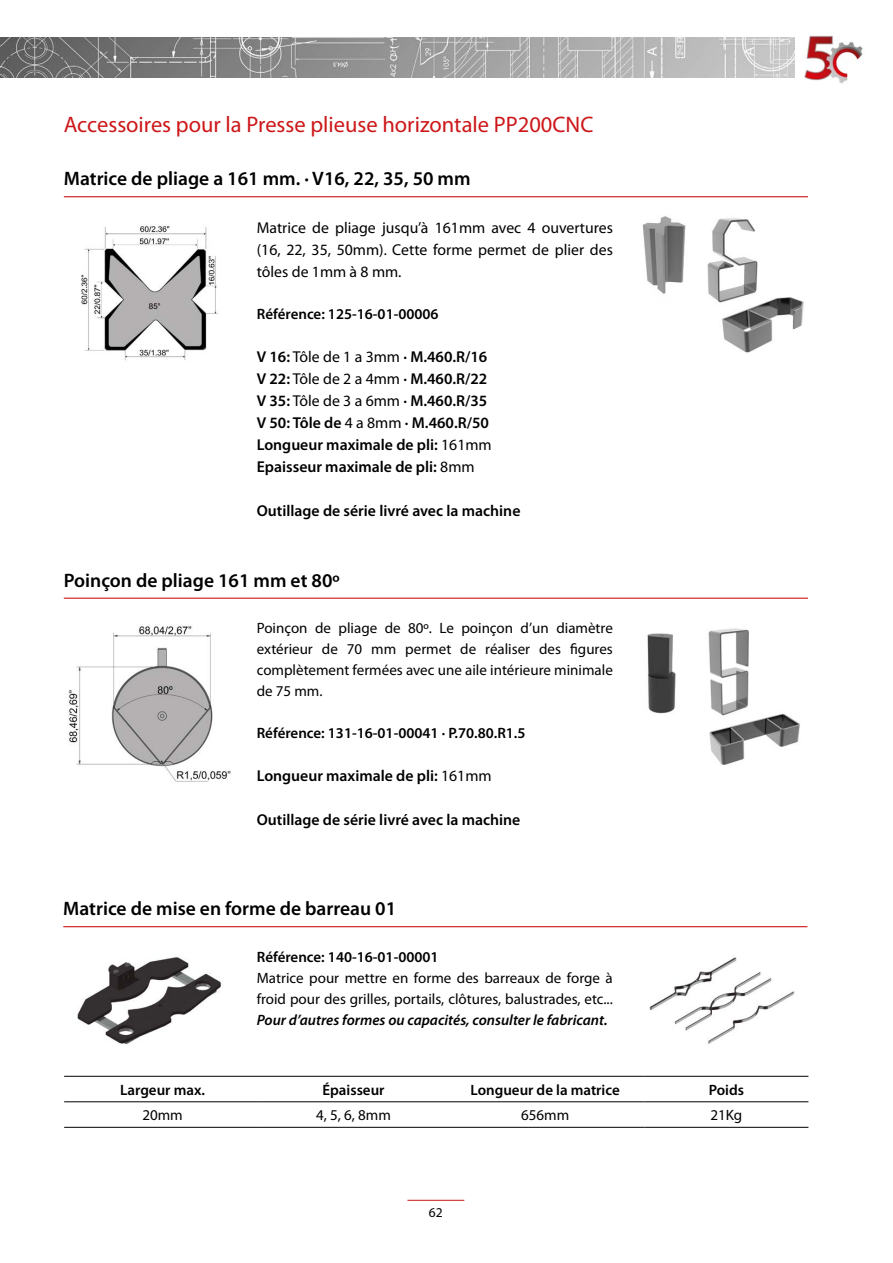
<style>
.page{position:relative;width:893px;height:1263px;background:#fff}
.page>*{position:absolute;margin:0;border:0;box-sizing:border-box;transform-origin:0 0}
.t1{font:22.5px "Myriad Pro";color:#cd1719}
.t2{font:600 19.5px "Myriad Pro";color:#000}
.t3{font:600 15.75px/22px "Myriad Pro";color:#000}
.t4{font:15.75px/22px "Myriad Pro";color:#000;text-align:justify}
.t5{font:15px/21px "Myriad Pro";color:#000}
.t6{font:600 15px "Myriad Pro";color:#000}
.t7{font:italic 600 15px "Myriad Pro";color:#000}
.t8{font:13.5px "Myriad Pro";color:#000}
.s1{font-size:15px}
.s2{font-weight:400}
</style>
<div class="page">
<img style="left:0;top:38px;width:795px;height:40px">
<img style="left:804px;top:35px;width:59px;height:49px">
<hr style="left:407px;top:1200px;width:57px;height:1px;background:#cd1719">
<img style="left:77px;top:957px;width:145px;height:88px">
<img style="left:649px;top:957px;width:146px;height:87px">
<hr style="left:63px;top:926px;width:744px;height:1px;background:#cd1719">
<img style="left:81px;top:225px;width:137px;height:136px">
<img style="left:642px;top:216px;width:162px;height:137px">
<hr style="left:64px;top:196px;width:744px;height:1px;background:#cd1719">
<img style="left:68px;top:626px;width:163px;height:156px">
<img style="left:647px;top:628px;width:153px;height:137px">
<hr style="left:64px;top:598px;width:744px;height:1px;background:#cd1719">
<hr style="left:64px;top:1076px;width:197px;height:1px;background:#000">
<hr style="left:261px;top:1076px;width:185px;height:1px;background:#000">
<hr style="left:446px;top:1076px;width:198px;height:1px;background:#000">
<hr style="left:644px;top:1076px;width:164px;height:1px;background:#000">
<hr style="left:64px;top:1101px;width:197px;height:1px;background:#000">
<hr style="left:261px;top:1101px;width:185px;height:1px;background:#000">
<hr style="left:446px;top:1101px;width:198px;height:1px;background:#000">
<hr style="left:644px;top:1101px;width:164px;height:1px;background:#000">
<hr style="left:64px;top:1127px;width:197px;height:1px;background:#000">
<hr style="left:261px;top:1127px;width:185px;height:1px;background:#000">
<hr style="left:446px;top:1127px;width:198px;height:1px;background:#000">
<hr style="left:644px;top:1127px;width:164px;height:1px;background:#000">
<h1 class="t1" style="left:64px;top:110px;width:531px">Accessoires pour la Presse plieuse horizontale PP200CNC</h1>
<h2 class="t2" style="left:64px;top:166px;width:408px">Matrice de pliage a 161 mm. · V16, 22, 35, 50 mm</h2>
<p class="t4" style="left:257px;top:216px;width:358px">Matrice de pliage jusqu’à 161mm avec 4 ouvertures (16, 22, 35, 50mm)<span class="s1">.</span> Cette forme permet de plier des tôles de 1mm à 8 mm.</p>
<p class="t6" style="left:257px;top:304px;width:183px">Référence: 125-16-01-00006</p>
<p class="t3" style="left:257px;top:345px;width:236px">V 16: <span class="s2">Tôle de 1 a 3mm</span> · M.460.R/16<br>V 22: <span class="s2">Tôle de 2 a 4mm</span> · M.460.R/22<br>V 35: <span class="s2">Tôle de 3 a 6mm</span> · M.460.R/35<br>V 50: Tôle de <span class="s2">4 a 8mm</span> · M.460.R/50<br>Longueur maximale de pli: <span class="s2">161mm<br></span>Epaisseur maximale de pli: <span class="s2">8mm</span></p>
<p class="t3" style="left:257px;top:500px;width:265px">Outillage de série livré avec la machine</p>
<h2 class="t2" style="left:64px;top:568px;width:277px">Poinçon de pliage 161 mm et 80º</h2>
<p class="t5" style="left:257px;top:618px;width:358px;text-align:justify">Poinçon de pliage de 80º. Le poinçon d’un diamètre extérieur de 70 mm permet de réaliser des figures complètement fermées avec une aile intérieure minimale de 75 mm.</p>
<p class="t6" style="left:257px;top:724px;width:270px">Référence: 131-16-01-00041 · P.70.80.R1.5</p>
<p class="t3" style="left:257px;top:765px;width:236px">Longueur maximale de pli: <span class="s2">161mm</span></p>
<p class="t3" style="left:257px;top:808px;width:265px">Outillage de série livré avec la machine</p>
<h2 class="t2" style="left:63px;top:896px;width:334px">Matrice de mise en forme de barreau 01</h2>
<p class="t6" style="left:257px;top:947px;width:183px">Référence: 140-16-01-00001</p>
<p class="t5" style="left:257px;top:967px;width:358px">Matrice pour mettre en forme des barreaux de forge à froid pour des grilles, portails, clôtures, balustrades, etc...</p>
<p class="t7" style="left:257px;top:1010px;width:352px">Pour d’autres formes ou capacités, consulter le fabricant.</p>
<p class="t6" style="left:120px;top:1080px;width:86px">Largeur max.</p>
<p class="t6" style="left:322px;top:1080px;width:64px">Épaisseur</p>
<p class="t6" style="left:470px;top:1080px;width:151px">Longueur de la matrice</p>
<p class="t6" style="left:709px;top:1080px;width:37px">Poids</p>
<p class="t5" style="left:142px;top:1104px;width:42px">20mm</p>
<p class="t5" style="left:316px;top:1104px;width:76px">4, 5, 6, 8mm</p>
<p class="t5" style="left:521px;top:1104px;width:50px">656mm</p>
<p class="t5" style="left:710px;top:1104px;width:33px">21Kg</p>
<p class="t8" style="left:429px;top:1204px;width:15px">62</p>
</div>
